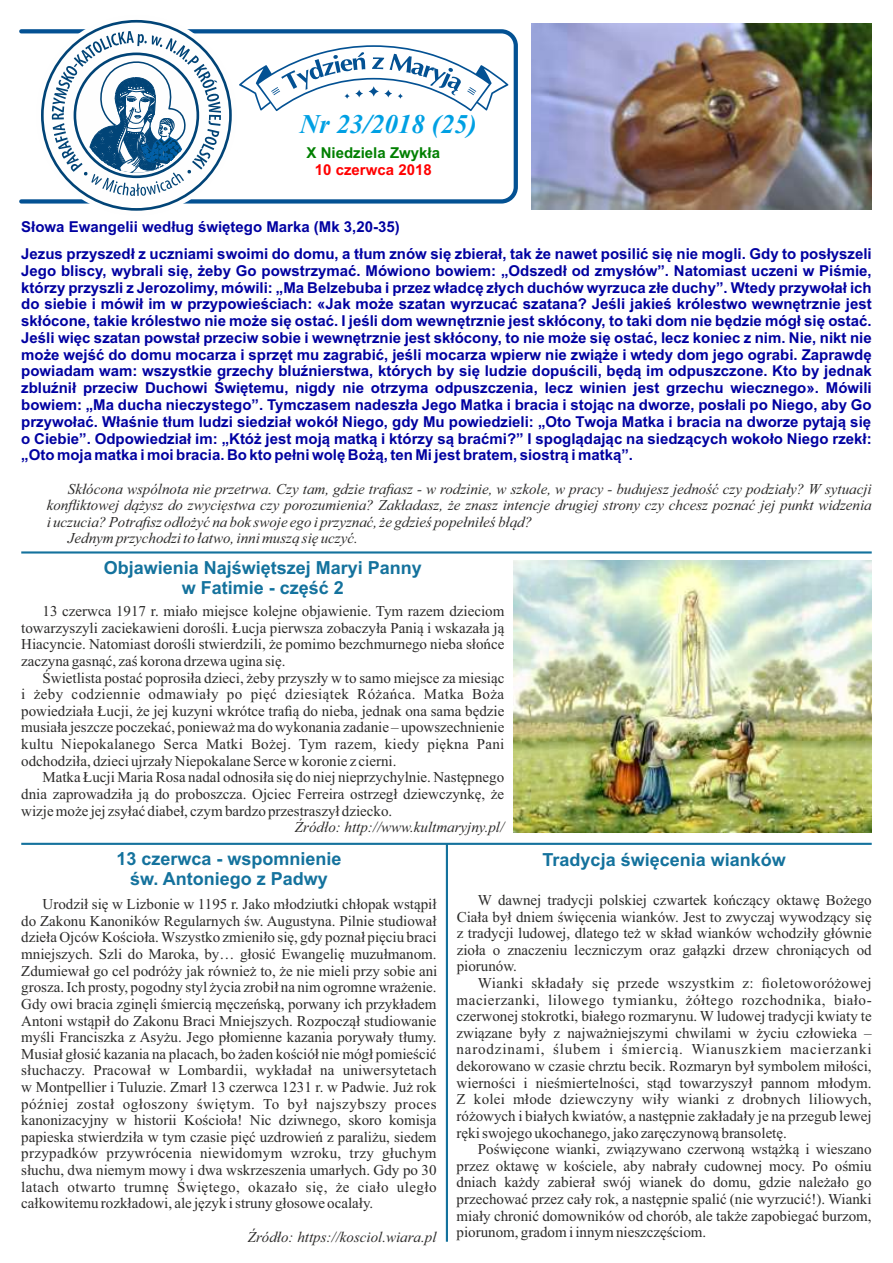
<style>
.page{position:relative;width:893px;height:1263px;background:#fff}
.page>*{position:absolute;margin:0;border:0;box-sizing:border-box;transform-origin:0 0}
.t1{font:italic 700 27px "Times New Roman";color:#00a0e3}
.t2{font:700 18px/20.1px "Arial";color:#14729d;text-align:center}
.t3{font:15px/16.6px "Times New Roman";color:#2b2a29;text-align:justify}
.t4{font:700 15px/16.8px "Arial";color:#0000a1}
.t5{font:italic 15px "Times New Roman";color:#2b2a29}
.t6{font:700 15px "Arial";color:#007f00}
.t7{font:700 15px "Arial";color:#f00}
</style>
<div class="page">
<svg style="left:19px;top:28px;width:499px;height:176px"></svg>
<div style="left:42px;top:21px;width:188px;height:188px;background:#fefefe;border-radius:50%"></div>
<div style="left:36px;top:15px;width:200px;height:200px;border:12px solid #fefefe;border-radius:50%"></div>
<svg style="left:52px;top:31px;width:169px;height:165px"></svg>
<div style="left:74px;top:53px;width:125px;height:125px;border:3px solid #014477;border-radius:50%"></div>
<svg style="left:239px;top:45px;width:269px;height:66px"></svg>
<hr style="left:21px;top:551px;width:851px;height:2px;background:#14729d">
<img style="left:513px;top:561px;width:359px;height:271px">
<img style="left:532px;top:23px;width:340px;height:186px">
<hr style="left:21px;top:843px;width:851px;height:2px;background:#14729d">
<hr style="left:446px;top:844px;width:2px;height:398px;background:#14729d">
<h1 class="t1" style="left:300px;top:114px;width:178px">Nr 23/2018 (25)</h1>
<p class="t6" style="left:307px;top:147px;width:135px">X Niedziela Zwykła</p>
<p class="t7" style="left:315px;top:164px;width:118px">10 czerwca 2018</p>
<p class="t4" style="left:21px;top:215px;width:852px;line-height:26.8px">Słowa Ewangelii według świętego Marka (Mk 3,20-35)<br>Jezus przyszedł z uczniami swoimi do domu, a tłum znów się zbierał, tak że nawet posilić się nie mogli. Gdy to posłyszeli</p>
<p class="t4" style="left:21px;top:264px;width:852px;text-align:justify">Jego bliscy, wybrali się, żeby Go powstrzymać. Mówiono bowiem: „Odszedł od zmysłów”. Natomiast uczeni w Piśmie, którzy przyszli z Jerozolimy, mówili: „Ma Belzebuba i przez władcę złych duchów wyrzuca złe duchy”. Wtedy przywołał ich do siebie i mówił im w przypowieściach: «Jak może szatan wyrzucać szatana? Jeśli jakieś królestwo wewnętrznie jest skłócone, takie królestwo nie może się ostać. I jeśli dom wewnętrznie jest skłócony, to taki dom nie będzie mógł się ostać.<br>Jeśli więc szatan powstał przeciw sobie i wewnętrznie jest skłócony, to nie może się ostać, lecz koniec z nim. Nie, nikt nie może wejść do domu mocarza i sprzęt mu zagrabić, jeśli mocarza wpierw nie zwiąże i wtedy dom jego ograbi. Zaprawdę powiadam wam: wszystkie grzechy bluźnierstwa, których by się ludzie dopuścili, będą im odpuszczone. Kto by jednak zbluźnił przeciw Duchowi Świętemu, nigdy nie otrzyma odpuszczenia, lecz winien jest grzechu wiecznego». Mówili bowiem: „Ma ducha nieczystego”. Tymczasem nadeszła Jego Matka i bracia i stojąc na dworze, posłali po Niego, aby Go przywołać. Właśnie tłum ludzi siedział wokół Niego, gdy Mu powiedzieli: „Oto Twoja Matka i bracia na dworze pytają się o Ciebie”. Odpowiedział im: „Któż jest moją matką i którzy są braćmi?” I spoglądając na siedzących wokoło Niego rzekł: „Oto moja matka i moi bracia. Bo kto pełni wolę Bożą, ten Mi jest bratem, siostrą i matką”.</p>
<p class="t5" style="left:68px;top:483px;width:805px">Skłócona wspólnota nie przetrwa. Czy tam, gdzie trafiasz - w rodzinie, w szkole, w pracy - budujesz jedność czy podziały? W sytuacji</p>
<p class="t5" style="left:47px;top:500px;width:826px">konfliktowej dążysz do zwycięstwa czy porozumienia? Zakładasz, że znasz intencje drugiej strony czy chcesz poznać jej punkt widzenia</p>
<p class="t5" style="left:47px;top:516px;width:487px">i uczucia? Potrafisz odłożyć na bok swoje ego i przyznać, że gdzieś popełniłeś błąd?</p>
<p class="t5" style="left:68px;top:533px;width:291px">Jednym przychodzi to łatwo, inni muszą się uczyć.</p>
<p class="t2" style="left:104px;top:559px;width:320px">Objawienia Najświętszej Maryi Panny w Fatimie - część 2</p>
<p class="t3" style="left:21px;top:604px;width:485px;text-indent:21px">13 czerwca 1917 r. miało miejsce kolejne objawienie. Tym razem dzieciom towarzyszyli zaciekawieni dorośli. Łucja pierwsza zobaczyła Panią i wskazała ją Hiacyncie. Natomiast dorośli stwierdzili, że pomimo bezchmurnego nieba słońce zaczyna gasnąć, zaś korona drzewa ugina się.</p>
<p class="t3" style="left:21px;top:671px;width:485px;text-indent:21px">Świetlista postać poprosiła dzieci, żeby przyszły w to samo miejsce za miesiąc i żeby codziennie odmawiały po pięć dziesiątek Różańca. Matka Boża powiedziała Łucji, że jej kuzyni wkrótce trafią do nieba, jednak ona sama będzie musiała jeszcze poczekać, ponieważ ma do wykonania zadanie – upowszechnienie kultu Niepokalanego Serca Matki Bożej. Tym razem, kiedy piękna Pani odchodziła, dzieci ujrzały Niepokalane Serce w koronie z cierni.</p>
<p class="t3" style="left:21px;top:770px;width:485px;text-indent:21px">Matka Łucji Maria Rosa nadal odnosiła się do niej nieprzychylnie. Następnego dnia zaprowadziła ją do proboszcza. Ojciec Ferreira ostrzegł dziewczynkę, że wizje może jej zsyłać diabeł, czym bardzo przestraszył dziecko.</p>
<p class="t5" style="left:295px;top:822px;width:211px">Źródło: http://www.kultmaryjny.pl/</p>
<p class="t2" style="left:116px;top:850px;width:227px">13 czerwca - wspomnienie św. Antoniego z Padwy</p>
<p class="t3" style="left:21px;top:897px;width:418px;text-indent:21px">Urodził się w Lizbonie w 1195 r. Jako młodziutki chłopak wstąpił do Zakonu Kanoników Regularnych św. Augustyna. Pilnie studiował dzieła Ojców Kościoła. Wszystko zmieniło się, gdy poznał pięciu braci mniejszych. Szli do Maroka, by… głosić Ewangelię muzułmanom.<br>Zdumiewał go cel podróży jak również to, że nie mieli przy sobie ani grosza. Ich prosty, pogodny styl życia zrobił na nim ogromne wrażenie.<br>Gdy owi bracia zginęli śmiercią męczeńską, porwany ich przykładem Antoni wstąpił do Zakonu Braci Mniejszych. Rozpoczął studiowanie myśli Franciszka z Asyżu. Jego płomienne kazania porywały tłumy.<br>Musiał głosić kazania na placach, bo żaden kościół nie mógł pomieścić słuchaczy. Pracował w Lombardii, wykładał na uniwersytetach w Montpellier i Tuluzie. Zmarł 13 czerwca 1231 r. w Padwie. Już rok później został ogłoszony świętym. To był najszybszy proces kanonizacyjny w historii Kościoła! Nic dziwnego, skoro komisja papieska stwierdziła w tym czasie pięć uzdrowień z paraliżu, siedem przypadków przywrócenia niewidomym wzroku, trzy głuchym słuchu, dwa niemym mowy i dwa wskrzeszenia umarłych. Gdy po 30 latach otwarto trumnę Świętego, okazało się, że ciało uległo całkowitemu rozkładowi, ale język i struny głosowe ocalały.</p>
<p class="t5" style="left:248px;top:1231px;width:190px">Źródło: https://kosciol.wiara.pl</p>
<p class="t2" style="left:543px;top:851px;width:245px">Tradycja święcenia wianków</p>
<p class="t3" style="left:457px;top:893px;width:417px;text-indent:21px">W dawnej tradycji polskiej czwartek kończący oktawę Bożego Ciała był dniem święcenia wianków. Jest to zwyczaj wywodzący się z tradycji ludowej, dlatego też w skład wianków wchodziły głównie zioła o znaczeniu leczniczym oraz gałązki drzew chroniących od piorunów.</p>
<p class="t3" style="left:457px;top:976px;width:417px;text-indent:21px">Wianki składały się przede wszystkim z: fioletoworóżowej macierzanki, lilowego tymianku, żółtego rozchodnika, biało&shy;czerwonej stokrotki, białego rozmarynu. W ludowej tradycji kwiaty te związane były z najważniejszymi chwilami w życiu człowieka – narodzinami, ślubem i śmiercią. Wianuszkiem macierzanki dekorowano w czasie chrztu becik. Rozmaryn był symbolem miłości, wierności i nieśmiertelności, stąd towarzyszył pannom młodym.<br>Z kolei młode dziewczyny wiły wianki z drobnych liliowych, różowych i białych kwiatów, a następnie zakładały je na przegub lewej ręki swojego ukochanego, jako zaręczynową bransoletę.</p>
<p class="t3" style="left:457px;top:1142px;width:417px;text-indent:21px">Poświęcone wianki, związywano czerwoną wstążką i wieszano przez oktawę w kościele, aby nabrały cudownej mocy. Po ośmiu dniach każdy zabierał swój wianek do domu, gdzie należało go przechować przez cały rok, a następnie spalić (nie wyrzucić!). Wianki miały chronić domowników od chorób, ale także zapobiegać burzom, piorunom, gradom i innym nieszczęściom.</p>
</div>
